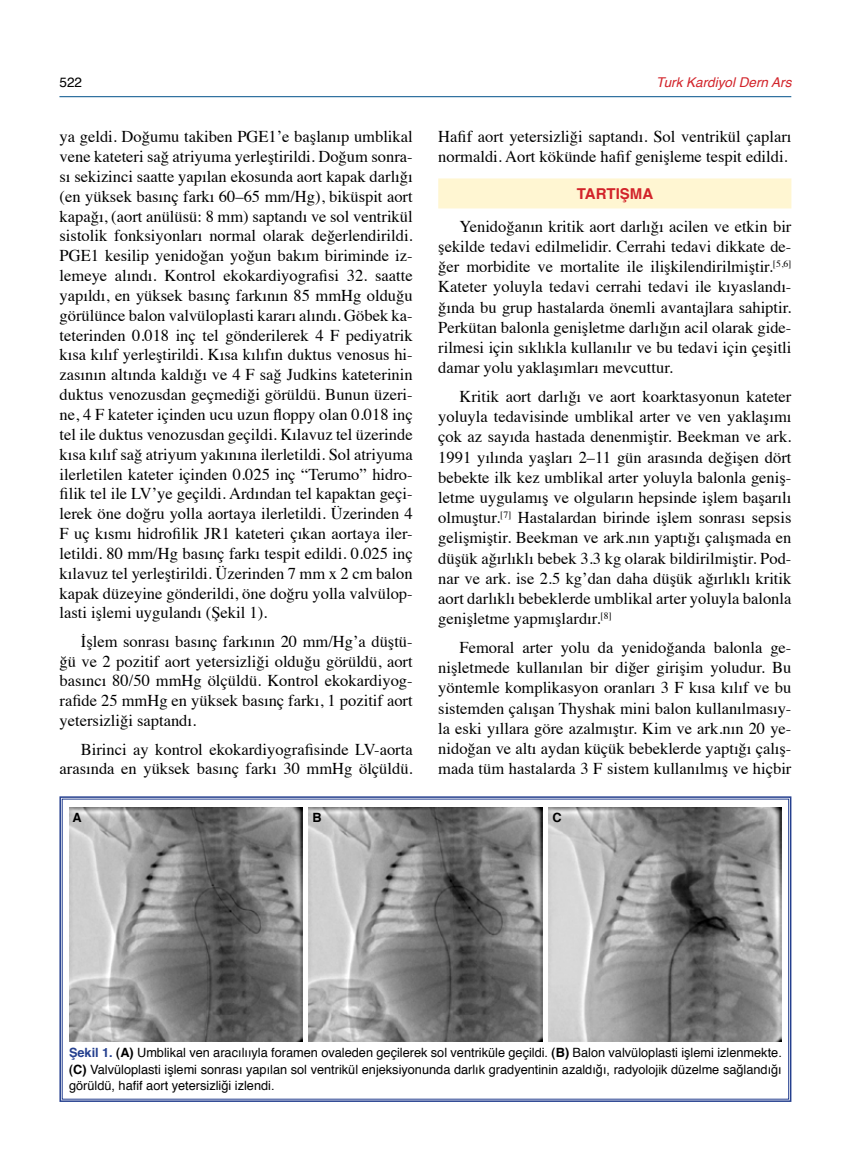
<style>
.page{position:relative;width:851px;height:1170px;background:#fff}
.page>*{position:absolute;margin:0;border:0;box-sizing:border-box;transform-origin:0 0}
.t1{font:16.5px/19.8px "Times";color:#000;text-align:justify}
.t2{font:700 15px "Helvetica";color:#d2232a}
.t3{font:italic 13.5px "Helvetica";color:#d2232a}
.t4{font:13.5px "Helvetica";color:#000}
.t5{font:12.75px/16.5px "Helvetica";color:#000;text-align:justify}
.t6{font:700 12.75px "Helvetica";color:#000}
.s1{font-weight:700;color:#25408f}
.s2{font-weight:700}
</style>
<div class="page">
<div style="left:438px;top:178px;width:353px;height:30px;background:#fff6d2"></div>
<hr style="left:59px;top:96px;width:732px;height:1px;background:#00508a">
<svg style="left:59px;top:796px;width:733px;height:306px"></svg>
<img style="left:69px;top:807px;width:233px;height:234px">
<img style="left:308px;top:807px;width:234px;height:234px">
<img style="left:548px;top:807px;width:233px;height:234px">
<p class="t4" style="left:60px;top:73px;width:24px">522</p>
<p class="t3" style="left:656px;top:71px;width:137px">Turk Kardiyol Dern Ars</p>
<p class="t1" style="left:60px;top:125px;width:354px">ya geldi. Doğumu takiben PGE1’e başlanıp umblikal vene kateteri sağ atriyuma yerleştirildi. Doğum sonra&shy;sı sekizinci saatte yapılan ekosunda aort kapak darlığı (en yüksek basınç farkı 60–65 mm/Hg), biküspit aort kapağı, (aort anülüsü: 8 mm) saptandı ve sol ventrikül sistolik fonksiyonları normal olarak değerlendirildi.<br>PGE1 kesilip yenidoğan yoğun bakım biriminde iz&shy;lemeye alındı. Kontrol ekokardiyografisi 32. saatte yapıldı, en yüksek basınç farkının 85 mmHg olduğu görülünce balon valvüloplasti kararı alındı. Göbek ka&shy;teterinden 0.018 inç tel gönderilerek 4 F pediyatrik kısa kılıf yerleştirildi. Kısa kılıfın duktus venosus hi&shy;zasının altında kaldığı ve 4 F sağ Judkins kateterinin duktus venozusdan geçmediği görüldü. Bunun üzeri&shy;ne, 4 F kateter içinden ucu uzun floppy olan 0.018 inç tel ile duktus venozusdan geçildi. Kılavuz tel üzerinde kısa kılıf sağ atriyum yakınına ilerletildi. Sol atriyuma ilerletilen kateter içinden 0.025 inç “Terumo” hidro&shy;filik tel ile LV’ye geçildi. Ardından tel kapaktan geçi&shy;lerek öne doğru yolla aortaya ilerletildi. Üzerinden 4<br>F uç kısmı hidrofilik JR1 kateteri çıkan aortaya iler&shy;letildi. 80 mm/Hg basınç farkı tespit edildi. 0.025 inç kılavuz tel yerleştirildi. Üzerinden 7 mm x 2 cm balon kapak düzeyine gönderildi, öne doğru yolla valvülop&shy;lasti işlemi uygulandı (Şekil 1).</p>
<p class="t1" style="left:60px;top:630px;width:354px;text-indent:21px">İşlem sonrası basınç farkının 20 mm/Hg’a düştü&shy;ğü ve 2 pozitif aort yetersizliği olduğu görüldü, aort basıncı 80/50 mmHg ölçüldü. Kontrol ekokardiyog&shy;rafide 25 mmHg en yüksek basınç farkı, 1 pozitif aort yetersizliği saptandı.</p>
<p class="t1" style="left:60px;top:737px;width:354px;text-align:right">Birinci ay kontrol ekokardiyografisinde LV-aorta arasında en yüksek basınç farkı 30 mmHg ölçüldü.</p>
<p class="t1" style="left:438px;top:125px;width:354px;line-height:20.2px">Hafif aort yetersizliği saptandı. Sol ventrikül çapları normaldi. Aort kökünde hafif genişleme tespit edildi.</p>
<p class="t2" style="left:576px;top:183px;width:78px">TARTIŞMA</p>
<p class="t1" style="left:438px;top:214px;width:354px;line-height:20.2px;text-indent:21px">Yenidoğanın kritik aort darlığı acilen ve etkin bir şekilde tedavi edilmelidir. Cerrahi tedavi dikkate de&shy;ğer morbidite ve mortalite ile ilişkilendirilmiştir.<sup>[5,6] </sup>Kateter yoluyla tedavi cerrahi tedavi ile kıyaslandı&shy;ğında bu grup hastalarda önemli avantajlara sahiptir.<br>Perkütan balonla genişletme darlığın acil olarak gide&shy;rilmesi için sıklıkla kullanılır ve bu tedavi için çeşitli damar yolu yaklaşımları mevcuttur.</p>
<p class="t1" style="left:438px;top:385px;width:354px;line-height:20.2px;text-indent:21px">Kritik aort darlığı ve aort koarktasyonun kateter yoluyla tedavisinde umblikal arter ve ven yaklaşımı çok az sayıda hastada denenmiştir. Beekman ve ark.<br>1991 yılında yaşları 2–11 gün arasında değişen dört bebekte ilk kez umblikal arter yoluyla balonla geniş&shy;letme uygulamış ve olguların hepsinde işlem başarılı olmuştur.<sup>[7]</sup> Hastalardan birinde işlem sonrası sepsis gelişmiştir. Beekman ve ark.nın yaptığı çalışmada en düşük ağırlıklı bebek 3.3 kg olarak bildirilmiştir. Pod&shy;nar ve ark. ise 2.5 kg’dan daha düşük ağırlıklı kritik aort darlıklı bebeklerde umblikal arter yoluyla balonla genişletme yapmışlardır.<sup>[8]</sup></p>
<p class="t1" style="left:438px;top:636px;width:354px;line-height:20.2px;text-indent:21px">Femoral arter yolu da yenidoğanda balonla ge&shy;nişletmede kullanılan bir diğer girişim yoludur. Bu yöntemle komplikasyon oranları 3 F kısa kılıf ve bu sistemden çalışan Thyshak mini balon kullanılmasıy&shy;la eski yıllara göre azalmıştır. Kim ve ark.nın 20 ye&shy;nidoğan ve altı aydan küçük bebeklerde yaptığı çalış&shy;mada tüm hastalarda 3 F sistem kullanılmış ve hiçbir</p>
<p class="t6" style="left:72px;top:808px;width:11px">A</p>
<p class="t6" style="left:312px;top:808px;width:11px">B</p>
<p class="t6" style="left:552px;top:808px;width:11px">C</p>
<p class="t5" style="left:69px;top:1045px;width:714px"><span class="s1">Şekil 1.</span> <span class="s2">(A)</span> Umblikal ven aracılııyla foramen ovaleden geçilerek sol ventriküle geçildi. <span class="s2">(B)</span> Balon valvüloplasti işlemi izlenmekte. <span class="s2">(C)</span> Valvüloplasti işlemi sonrası yapılan sol ventrikül enjeksiyonunda darlık gradyentinin azaldığı, radyolojik düzelme sağlandığı görüldü, hafif aort yetersizliği izlendi.</p>
</div>
